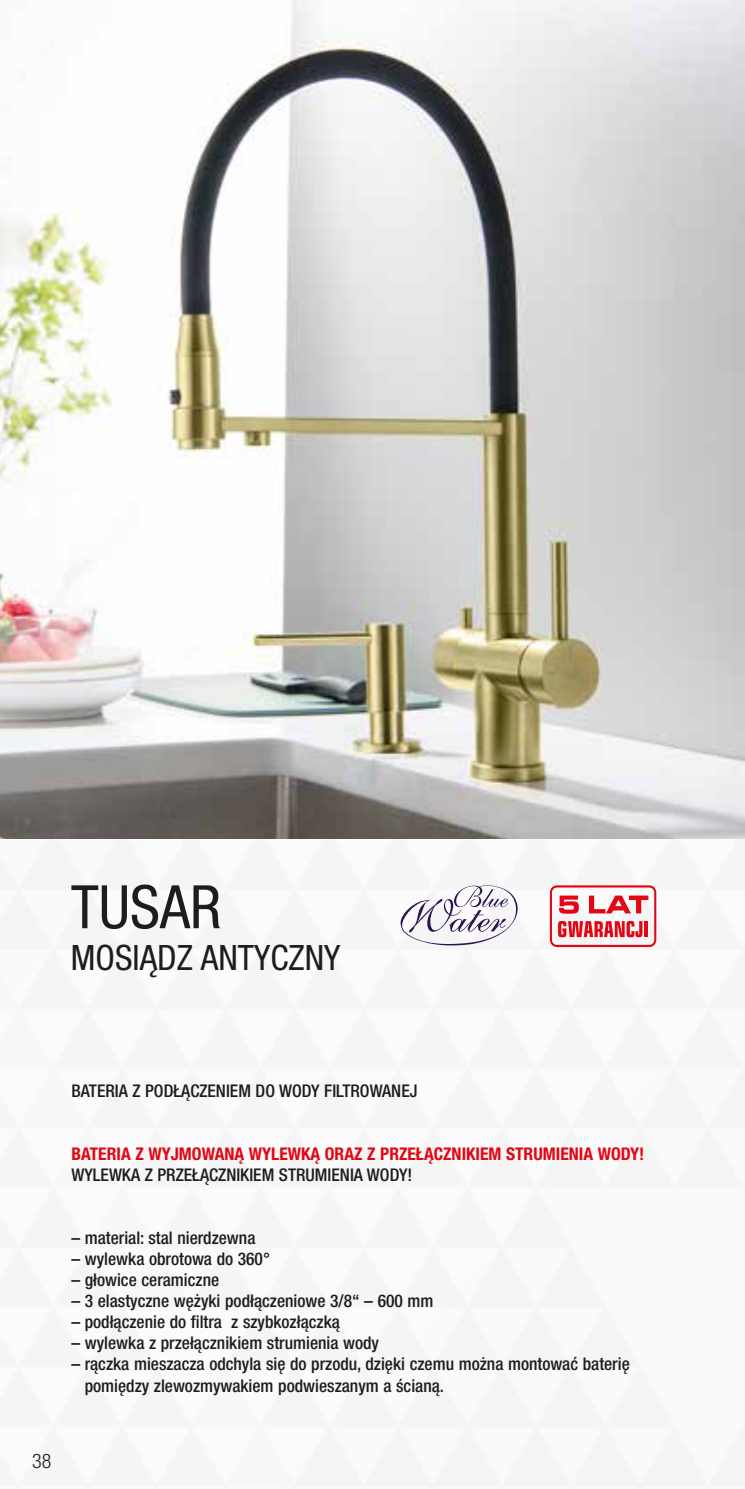
<style>
.page{position:relative;width:745px;height:1489px;background:#fff}
.page>*{position:absolute;margin:0;border:0;box-sizing:border-box;transform-origin:0 0}
.t1{font:condensed 60px "Helvetica Neue LT Pro";color:#1d1d1b}
.t2{font:condensed 35px "Helvetica Neue LT Pro";color:#1d1d1b}
.t3{font:300 condensed 20px "Helvetica Neue LT Pro";color:#1d1d1b}
.t4{font:500 condensed 17.5px/21px "Helvetica Neue LT Pro";color:#1d1d1b}
.t5{font:700 condensed 17.5px "Helvetica Neue LT Pro";color:#e30613}
</style>
<div class="page">
<img style="left:0;top:0;width:745px;height:1488px">
<img style="left:0;top:0;width:744px;height:838px">
<svg style="left:400px;top:885px;width:118px;height:63px"></svg>
<svg style="left:549px;top:885px;width:107px;height:62px"></svg>
<h1 class="t1" style="left:71px;top:872px;width:152px">TUSAR</h1>
<h2 class="t2" style="left:71px;top:937px;width:271px">MOSIĄDZ ANTYCZNY</h2>
<p class="t4" style="left:71px;top:1080px;width:347px">BATERIA Z PODŁĄCZENIEM DO WODY FILTROWANEJ</p>
<p class="t5" style="left:71px;top:1143px;width:574px">BATERIA Z WYJMOWANĄ WYLEWKĄ ORAZ Z PRZEŁĄCZNIKIEM STRUMIENIA WODY!</p>
<p class="t4" style="left:71px;top:1164px;width:342px">WYLEWKA Z PRZEŁĄCZNIKIEM STRUMIENIA WODY!</p>
<p class="t4" style="left:71px;top:1227px;width:185px">– material: stal nierdzewna</p>
<p class="t4" style="left:71px;top:1248px;width:200px">– wylewka obrotowa do 360°</p>
<p class="t4" style="left:71px;top:1269px;width:149px">– głowice ceramiczne</p>
<p class="t4" style="left:71px;top:1290px;width:363px">– 3 elastyczne wężyki podłączeniowe 3/8“ – 600 mm</p>
<p class="t4" style="left:71px;top:1311px;width:270px">– podłączenie do filtra z szybkozłączką</p>
<p class="t4" style="left:71px;top:1332px;width:309px">– wylewka z przełącznikiem strumienia wody</p>
<p class="t4" style="left:85px;top:1353px;width:546px;text-indent:-13px">– rączka mieszacza odchyla się do przodu, dzięki czemu można montować baterię pomiędzy zlewozmywakiem podwieszanym a ścianą.</p>
<p class="t3" style="left:32px;top:1448px;width:21px">38</p>
</div>
